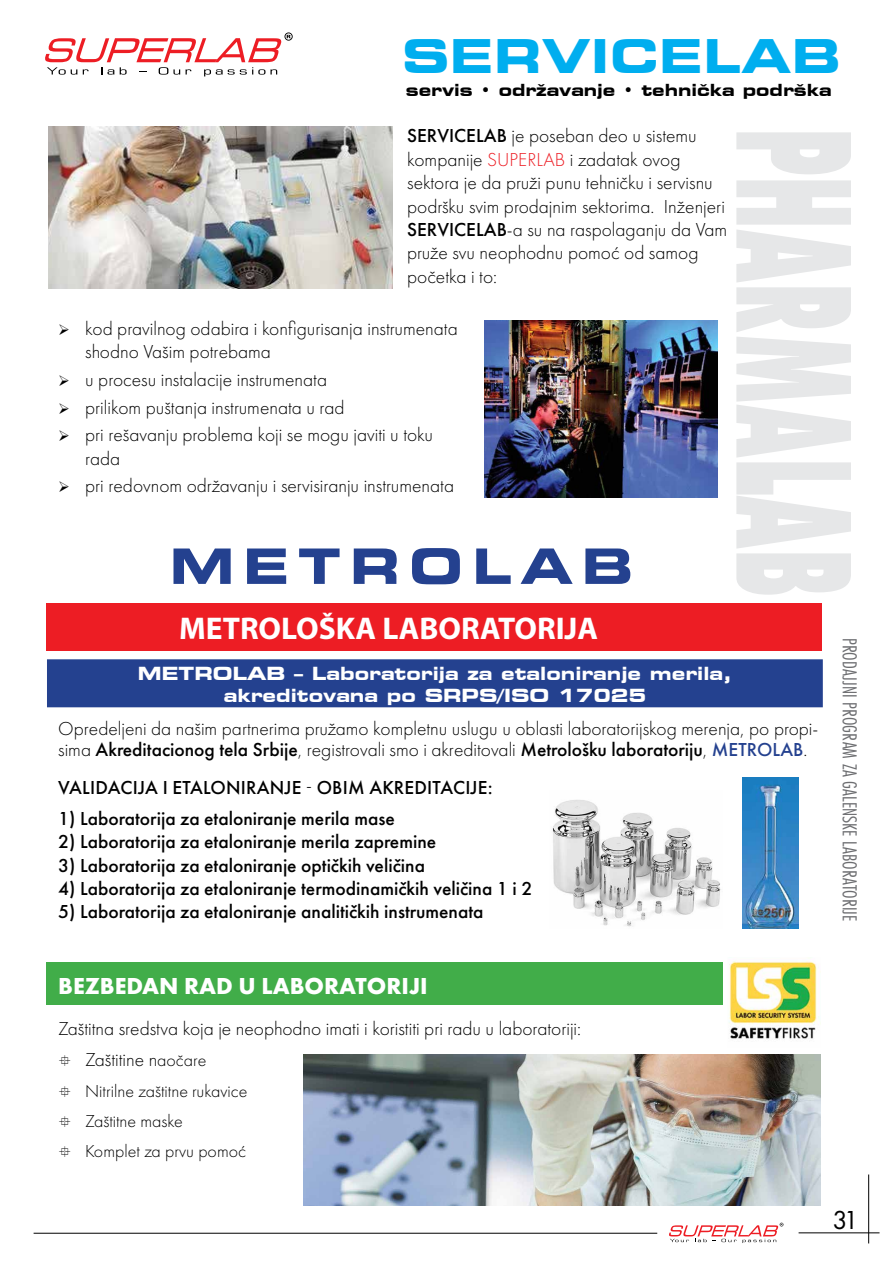
<style>
.page{position:relative;width:893px;height:1263px;background:#fff}
.page>*{position:absolute;margin:0;border:0;box-sizing:border-box;transform-origin:0 0}
.t1{font:800 171.75px "Futura PT";color:#e6e7e8;scale:.42 1}
.t2{font:700 expanded 46.2px "Square 721 BT";letter-spacing:.02em;color:#00aeef}
.t3{font:700 31.5px "Myriad Pro";color:#fff}
.t4{font:27px "Futura PT";color:#000}
.t5{font:700 24px "Futura PT";color:#fff}
.t6{font:21px "Futura PT Cond";color:#6d6e71}
.t7{font:300 19.5px/23.4px "Futura PT";color:#000}
.t8{font:500 19.5px "Futura PT";color:#000}
.t9{font:700 expanded 18px/21.6px "Square 721 BT";color:#fff;text-align:center}
.t10{font:300 18px/30.2px "Futura PT";color:#000}
.t11{font:700 expanded 16.5px "Square 721 BT";color:#000}
.s1{font-weight:500}
.s2{color:#ed1d24}
.s3{font-weight:500;color:#24418f}
.s4{font-weight:300}
.s5{font-size:18px}
</style>
<div class="page">
<hr style="left:799px;top:1232px;width:80px;height:1px;background:#000">
<hr style="left:868px;top:1174px;width:1px;height:69px;background:#000">
<hr style="left:34px;top:1233px;width:623px;height:1px;background:#000">
<svg style="left:669px;top:1223px;width:114px;height:20px"></svg>
<svg style="left:45px;top:32px;width:248px;height:44px"></svg>
<div style="left:46px;top:962px;width:676px;height:42px;background:#41ad49"></div>
<img style="left:49px;top:127px;width:344px;height:162px">
<div style="left:47px;top:659px;width:776px;height:48px;background:#24418f"></div>
<div style="left:46px;top:604px;width:776px;height:47px;background:#ed1d24"></div>
<img style="left:485px;top:320px;width:232px;height:177px">
<svg style="left:173px;top:548px;width:58px;height:36px"></svg>
<svg style="left:247px;top:548px;width:39px;height:36px"></svg>
<svg style="left:299px;top:548px;width:41px;height:36px"></svg>
<svg style="left:354px;top:548px;width:43px;height:36px"></svg>
<svg style="left:412px;top:548px;width:48px;height:36px"></svg>
<svg style="left:476px;top:548px;width:35px;height:36px"></svg>
<svg style="left:521px;top:548px;width:52px;height:36px"></svg>
<svg style="left:585px;top:548px;width:45px;height:36px"></svg>
<img style="left:743px;top:778px;width:56px;height:151px">
<img style="left:552px;top:800px;width:169px;height:127px">
<img style="left:304px;top:1054px;width:517px;height:151px">
<img style="left:729px;top:961px;width:92px;height:78px">
<h2 class="t2" style="left:402px;top:28px;width:440px">SERVICELAB</h2>
<p class="t11" style="left:406px;top:80px;width:427px">servis • održavanje • tehnička podrška</p>
<p class="t7" style="left:407px;top:124px;width:322px"><span class="s1">SERVICELAB</span> je poseban deo u sistemu kompanije <span class="s2">SUPERLAB</span> i zadatak ovog sektora je da pruži punu tehničku i servisnu podršku svim prodajnim sektorima. Inženjeri <span class="s1">SERVICELAB</span>-a su na raspolaganju da Vam pruže svu neophodnu pomoć od samog početka i to:</p>
<p class="t7" style="left:85px;top:317px;width:374px">kod pravilnog odabira i konfigurisanja instrumenata shodno Vašim potrebama</p>
<p class="t7" style="left:85px;top:366px;width:349px;line-height:27.6px">u procesu instalacije instrumenata<br>prilikom puštanja instrumenata u rad<br>pri rešavanju problema koji se mogu javiti u toku</p>
<p class="t7" style="left:85px;top:445px;width:370px;line-height:27.6px">rada<br>pri redovnom održavanju i servisiranju instrumenata</p>
<h1 class="t1" style="left:903px;top:128px;width:1120px;rotate:90deg">PHARMALAB</h1>
<h3 class="t3" style="left:179px;top:608px;width:421px">METROLOŠKA LABORATORIJA</h3>
<p class="t9" style="left:138px;top:663px;width:595px">METROLAB – Laboratorija za etaloniranje merila, akreditovana po SRPS/ISO 17025</p>
<p class="t7" style="left:58px;top:718px;width:762px;line-height:21px">Opredeljeni da našim partnerima pružamo kompletnu uslugu u oblasti laboratorijskog merenja, po propi&shy;sima <span class="s1">Akreditacionog tela Srbije</span>, registrovali smo i akreditovali <span class="s1">Metrološku laboratoriju</span>, <span class="s3">METROLAB</span>.</p>
<p class="t8" style="left:58px;top:776px;width:436px">VALIDACIJA I ETALONIRANJE <span class="s4">-</span> OBIM AKREDITACIJE:</p>
<p class="t8" style="left:58px;top:806px;width:338px">1) Laboratorija za etaloniranje merila mase</p>
<p class="t8" style="left:58px;top:830px;width:380px">2) Laboratorija za etaloniranje merila zapremine</p>
<p class="t8" style="left:58px;top:853px;width:368px">3) Laboratorija za etaloniranje optičkih veličina</p>
<p class="t8" style="left:58px;top:877px;width:476px">4) Laboratorija za etaloniranje termodinamičkih veličina 1 i 2</p>
<p class="t8" style="left:58px;top:900px;width:427px">5) Laboratorija za etaloniranje analitičkih instrumenata</p>
<p class="t6" style="left:862px;top:638px;width:285px;rotate:90deg">PRODAJJNI PROGRAM ZA GALENSKE LABORATORIJE</p>
<p class="t5" style="left:58px;top:970px;width:371px">BEZBEDAN RAD U LABORATORIJI</p>
<p class="t7" style="left:85px;top:1012px;width:497px;line-height:32px;text-indent:-27px">Zaštitna sredstva koja je neophodno imati i koristiti pri radu u laboratoriji:<br>Zaštitine n<span class="s5">aočare</span></p>
<p class="t10" style="left:85px;top:1075px;width:164px">Nitrilne zaštitne rukavice<br>Zaštitne maske<br>Komplet za prvu pomoć</p>
<h3 class="t4" style="left:832px;top:1204px;width:28px">31</h3>
</div>
